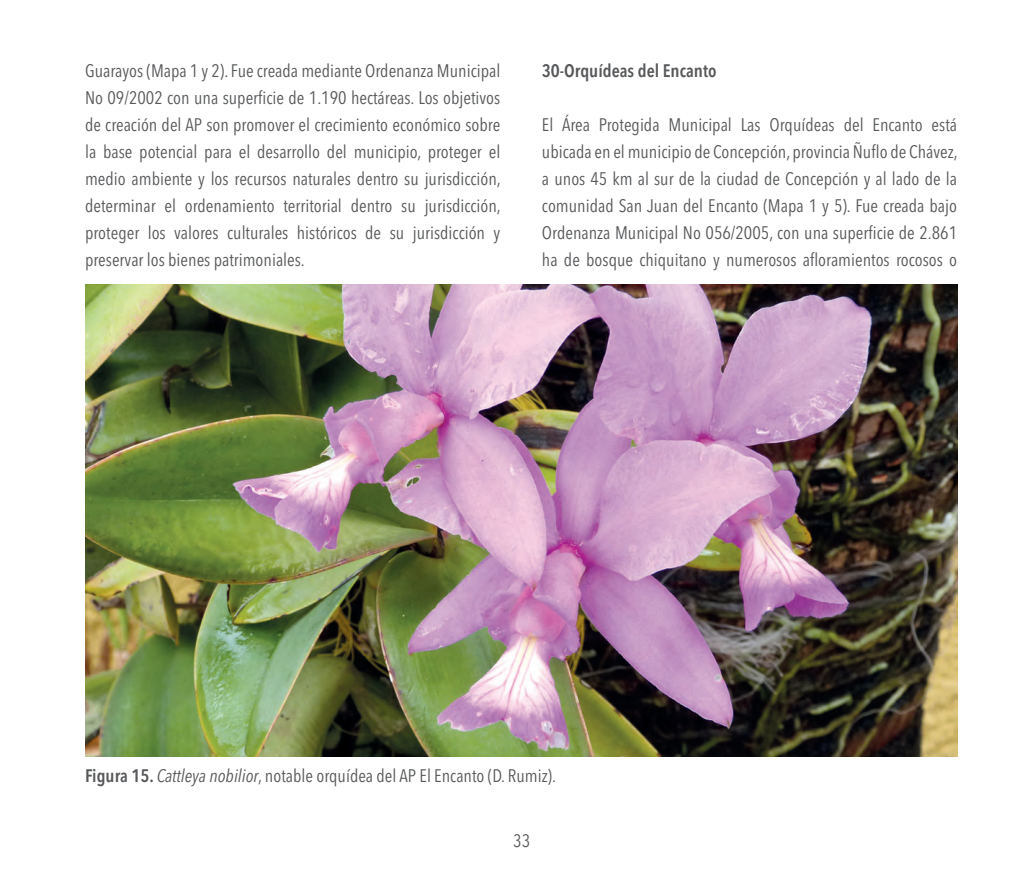
<style>
.page{position:relative;width:1021px;height:893px;background:#fff}
.page>*{position:absolute;margin:0;border:0;box-sizing:border-box;transform-origin:0 0}
.t1{font:condensed 18px/27px "Avenir Next LT Pro";color:#57585a;text-align:justify}
.t2{font:600 condensed 18px "Avenir Next LT Pro";color:#57585a}
.t3{font:18px "Avenir Next Condensed";color:#57585a}
.s1{font-weight:600}
.s2{font-style:italic}
</style>
<div class="page">
<img style="left:85px;top:285px;width:872px;height:472px">
<p class="t1" style="left:85px;top:58px;width:417px">Guarayos (Mapa 1 y 2). Fue creada mediante Ordenanza Municipal No 09/2002 con una superficie de 1.190 hectáreas. Los objetivos de creación del AP son promover el crecimiento económico sobre la base potencial para el desarrollo del municipio, proteger el medio ambiente y los recursos naturales dentro su jurisdicción, determinar el ordenamiento territorial dentro su jurisdicción, proteger los valores culturales históricos de su jurisdicción y preservar los bienes patrimoniales.</p>
<p class="t2" style="left:542px;top:60px;width:176px">30-Orquídeas del Encanto</p>
<p class="t1" style="left:542px;top:112px;width:417px">El Área Protegida Municipal Las Orquídeas del Encanto está ubicada en el municipio de Concepción, provincia Ñuflo de Chávez, a unos 45 km al sur de la ciudad de Concepción y al lado de la comunidad San Juan del Encanto (Mapa 1 y 5). Fue creada bajo Ordenanza Municipal No 056/2005, con una superficie de 2.861 ha de bosque chiquitano y numerosos afloramientos rocosos o</p>
<p class="t1" style="left:85px;top:762px;width:472px"><span class="s1">Figura 15.</span> <span class="s2">Cattleya nobilior</span>, notable orquídea del AP El Encanto (D. Rumiz).</p>
<p class="t3" style="left:513px;top:825px;width:18px">33</p>
</div>
